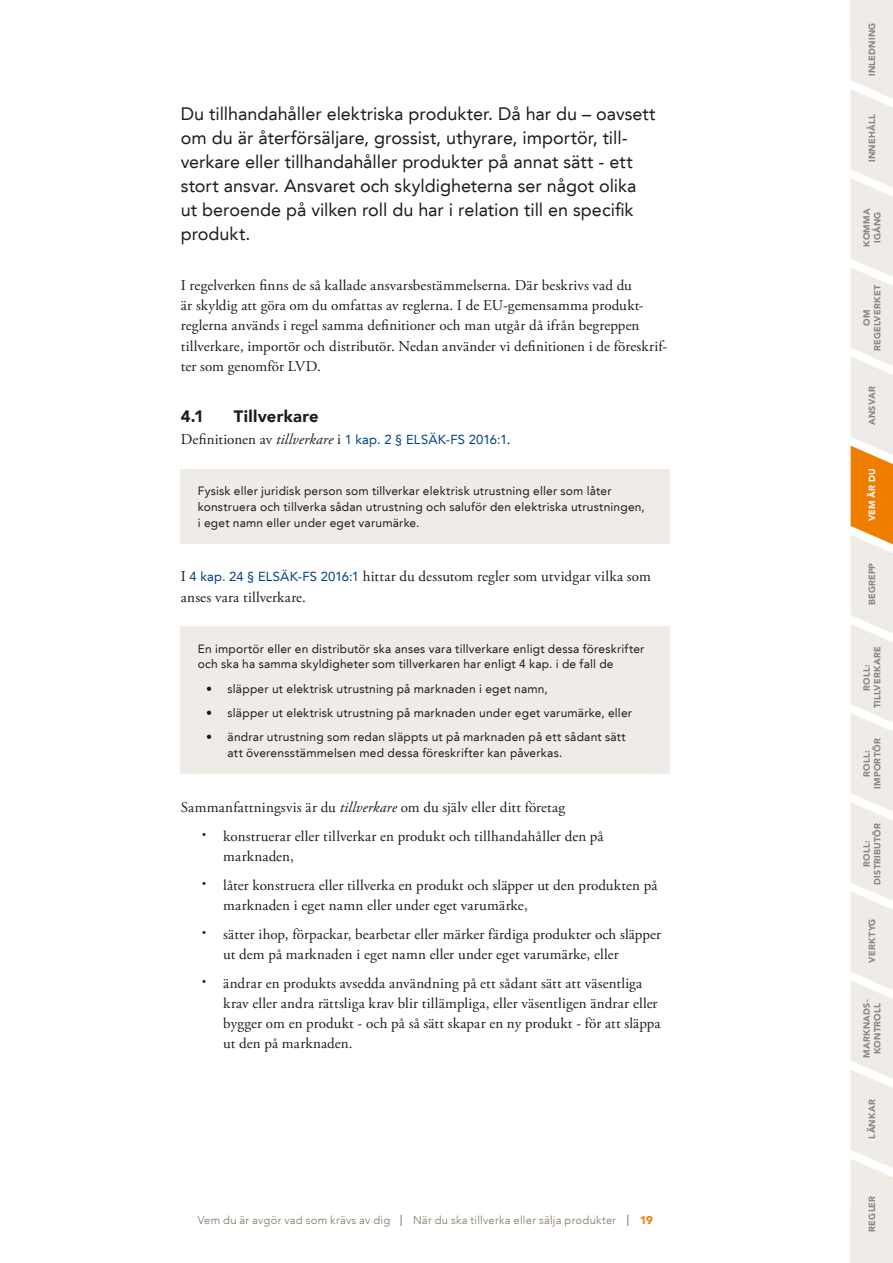
<style>
.page{position:relative;width:893px;height:1263px;background:#fff}
.page>*{position:absolute;margin:0;border:0;box-sizing:border-box;transform-origin:0 0}
.Ingress{font:18px/24px "Avenir LT";color:#1d1d1b}
.t1{font:900 16.5px "Avenir LT";letter-spacing:.02em;color:#1d1d1b}
.Brödtext_-_Utan_indr{font:15px/20.2px "Adobe Garamond Pro";letter-spacing:.01em;color:#1d1d1b}
.Brödtext_-_Utan_indr-2{font:13.05px "Avenir LT";letter-spacing:.01em;color:#004284}
.t2{font:12px/15.8px "Avenir LT";letter-spacing:.02em;color:#1d1d1b}
.t3{font:300 11.25px "Avenir LT";letter-spacing:.02em;color:#80725d}
.t4{font:900 9px/10.5px "Avenir LT";letter-spacing:.025em;color:#878787;text-align:center}
.t5{font:900 9px "Avenir LT";letter-spacing:.02em;color:#fff}
.s1{font-family:"Adobe Garamond Pro";font-size:15px;color:#1d1d1b}
.s2{font-family:"Adobe Garamond Pro";font-style:italic;font-size:15px;color:#1d1d1b}
.s3{font-family:"Avenir LT";font-size:13.05px;color:#004284}
.s4{font-style:italic}
.s5{font-size:10.5px}
.s6{font-size:15px}
.s7{font-weight:900;color:#ef7d00}
</style>
<div class="page">
<div style="left:181px;top:469px;width:489px;height:74px;background:#efece7"></div>
<div style="left:181px;top:626px;width:489px;height:148px;background:#efece7"></div>
<svg style="left:851px;top:0;width:42px;height:1263px;background:#f0e6da"></svg>
<p class="Ingress" style="left:181px;top:102px;width:476px">Du tillhandahåller elektriska produkter. Då har du – oavsett om du är återförsäljare, grossist, uthyrare, importör, till&shy;verkare eller tillhandahåller produkter på annat sätt - ett stort ansvar. Ansvaret och skyldigheterna ser något olika ut beroende på vilken roll du har i relation till en specifik produkt.</p>
<p class="Brödtext_-_Utan_indr" style="left:181px;top:276px;width:488px">I regelverken finns de så kallade ansvarsbestämmelserna. Där beskrivs vad du<br>är skyldig att göra om du omfattas av reglerna. I de EU-gemensamma produkt&shy;reglerna används i regel samma definitioner och man utgår då ifrån begreppen tillverkare, importör och distributör. Nedan använder vi definitionen i de föreskrif&shy;ter som genomför LVD.</p>
<p class="t1" style="left:181px;top:406px;width:25px">4.1</p>
<p class="t1" style="left:234px;top:406px;width:86px">Tillverkare</p>
<p class="Brödtext_-_Utan_indr-2" style="left:181px;top:432px;width:331px"><span class="s1">Definitionen av</span> <span class="s2">tillverkare</span> <span class="s1">i</span> 1 kap. 2 § ELSÄK-FS 2016:1<span class="s1">.</span></p>
<p class="t2" style="left:198px;top:483px;width:449px">Fysisk eller juridisk person som tillverkar elektrisk utrustning eller som låter konstruera och tillverka sådan utrustning och saluför den elektriska utrustningen, i eget namn eller under eget varumärke.</p>
<p class="Brödtext_-_Utan_indr" style="left:181px;top:567px;width:472px">I <span class="s3">4 kap. 24 § ELSÄK-FS 2016:1</span> hittar du dessutom regler som utvidgar vilka som anses vara tillverkare.</p>
<p class="t2" style="left:198px;top:641px;width:448px">En importör eller en distributör ska anses vara tillverkare enligt dessa föreskrifter och ska ha samma skyldigheter som tillverkaren har enligt 4 kap. i de fall de</p>
<p class="t2" style="left:206px;top:681px;width:343px">• släpper ut elektrisk utrustning på marknaden i eget namn,</p>
<p class="t2" style="left:206px;top:705px;width:427px">• släpper ut elektrisk utrustning på marknaden under eget varumärke, eller</p>
<p class="t2" style="left:228px;top:729px;width:400px;text-indent:-21px">• ändrar utrustning som redan släppts ut på marknaden på ett sådant sätt att överensstämmelsen med dessa föreskrifter kan påverkas.</p>
<p class="Brödtext_-_Utan_indr" style="left:181px;top:797px;width:386px">Sammanfattningsvis är du <span class="s4">tillverkare</span> om du själv eller ditt företag</p>
<p class="Brödtext_-_Utan_indr" style="left:223px;top:826px;width:382px;text-indent:-21px"><span class="s5">•</span> konstruerar eller tillverkar en produkt och tillhandahåller den på marknaden,</p>
<p class="Brödtext_-_Utan_indr" style="left:223px;top:875px;width:436px;text-indent:-21px"><span class="s5">•</span> låter konstruera eller tillverka en produkt och släpper ut den produkten på marknaden i eget namn eller under eget varumärke,</p>
<p class="Brödtext_-_Utan_indr" style="left:223px;top:924px;width:439px;text-indent:-21px"><span class="s5">•</span> sätter ihop, förpackar, bearbetar eller märker färdiga produkter och släpper ut dem på marknaden i eget namn eller under eget varumärke, eller</p>
<p class="Brödtext_-_Utan_indr" style="left:223px;top:973px;width:439px;text-indent:-21px"><span class="s5">•</span> ändrar en produkts avsedda användning på ett sådant sätt att väsentliga krav eller andra rättsliga krav blir tillämpliga, eller väsentligen ändrar eller bygger om en produkt - och på så sätt skapar en ny produkt - för att släppa ut den på marknaden.</p>
<p class="t3" style="left:198px;top:1213px;width:457px">Vem du är avgör vad som krävs av dig <span class="s6">l</span> När du ska tillverka eller sälja produkter <span class="s6">l</span> <span class="s7">19</span></p>
<p class="t4" style="left:867px;top:76px;width:55px;rotate:-90deg">INLEDNING</p>
<p class="t4" style="left:867px;top:162px;width:49px;rotate:-90deg">INNEHÅLL</p>
<p class="t4" style="left:861px;top:247px;width:40px;rotate:-90deg">KOMMA<br>IGÅNG</p>
<p class="t4" style="left:861px;top:351px;width:67px;rotate:-90deg">OM<br>REGELVERKET</p>
<p class="t4" style="left:867px;top:425px;width:40px;rotate:-90deg">ANSVAR</p>
<p class="t5" style="left:866px;top:521px;width:54px;rotate:-90deg">VEM ÄR DU</p>
<p class="t4" style="left:867px;top:605px;width:44px;rotate:-90deg">BEGREPP</p>
<p class="t4" style="left:861px;top:708px;width:63px;rotate:-90deg">ROLL:<br>TILLVERKARE</p>
<p class="t4" style="left:861px;top:789px;width:52px;rotate:-90deg">ROLL:<br>IMPORTÖR</p>
<p class="t4" style="left:861px;top:885px;width:63px;rotate:-90deg">ROLL:<br>DISTRIBUTÖR</p>
<p class="t4" style="left:867px;top:962px;width:45px;rotate:-90deg">VERKTYG</p>
<p class="t4" style="left:861px;top:1058px;width:60px;rotate:-90deg">MARKNADS-<br>KONTROLL</p>
<p class="t4" style="left:867px;top:1139px;width:41px;rotate:-90deg">LÄNKAR</p>
<p class="t4" style="left:867px;top:1231px;width:37px;rotate:-90deg">REGLER</p>
</div>
